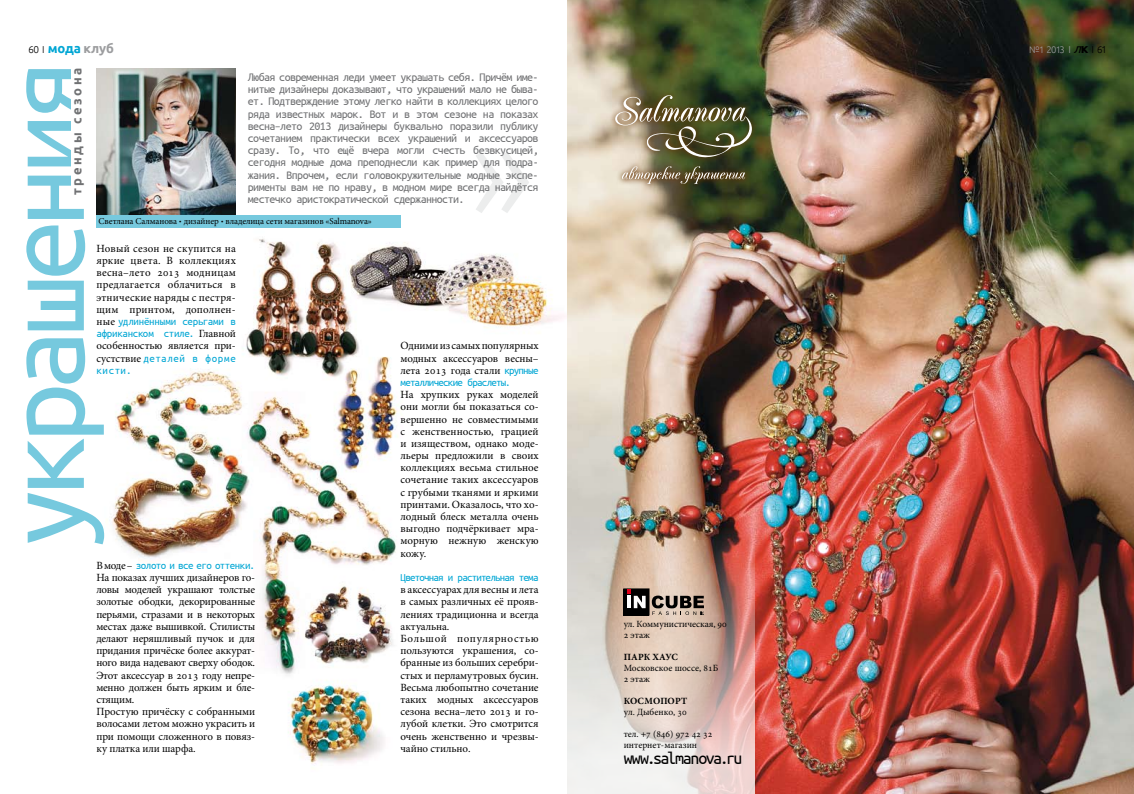
<style>
.page{position:relative;width:1134px;height:794px;background:#fff}
.page>*{position:absolute;margin:0;border:0;box-sizing:border-box;transform-origin:0 0}
.t1{font:300 145px "Ubuntu";color:#eceded}
.t2{font:121px "Ubuntu Mono";letter-spacing:-.06em;color:#76c9de}
.t3{font:18px "Ubuntu Mono";letter-spacing:-.07em;color:#000}
.t4{font:700 13px "Ubuntu";letter-spacing:.205em;color:#707173}
.t5{font:700 13px "Ubuntu";letter-spacing:-.015em;color:#00a6d4}
.t6{font:12px/12.2px "Ubuntu Mono";letter-spacing:-.05em;color:#707173;text-align:justify}
.t7{font:11px/12.2px "Minion Pro";letter-spacing:-.01em;color:#000;text-align:justify}
.t8{font:11px "Ubuntu Mono";letter-spacing:-.05em;color:#00a6d4}
.t9{font:11px/12.2px "Ubuntu Mono";letter-spacing:-.025em;color:#00a6d4}
.t10{font:11px/12.2px "Ubuntu Mono";letter-spacing:.055em;color:#00a6d4}
.t11{font:11px "Ubuntu Mono";letter-spacing:-.07em;color:#00a6d4}
.t12{font:9.5px/11px "Minion Pro";color:#000}
.t13{font:300 9.5px "Ubuntu";color:#9c9d9f}
.t14{font:700 9.5px "Minion Pro";letter-spacing:.03em;color:#000}
.t15{font:700 9.5px "Minion Pro";letter-spacing:.01em;color:#000}
.t16{font:9px "Minion Pro";letter-spacing:-.01em;color:#000}
.s1{font-weight:300;font-size:10px;color:#000}
.s2{color:#9c9d9f}
.s3{font-size:13px}
.s4{font-family:"Minion Pro";color:#000}
.s5{font-family:"Ubuntu Mono";color:#00a6d4}
.s6{font-size:10px}
.s7{font-weight:400;font-style:italic;font-size:13px;color:#000}
.s8{font-weight:700;font-size:13px;color:#000}
.s9{font-size:10px;color:#000}
</style>
<div class="page">
<img style="left:96px;top:0;width:1038px;height:794px">
<img style="left:567px;top:512px;width:187px;height:282px">
<svg style="left:608px;top:88px;width:149px;height:101px;background:#717458"></svg>
<svg style="left:615px;top:95px;width:137px;height:62px;background:#777456"></svg>
<svg style="left:622px;top:166px;width:123px;height:18px;background:#7a7056"></svg>
<div style="left:624px;top:589px;width:25px;height:26px;background:#000"></div>
<svg style="left:627px;top:589px;width:19px;height:19px"></svg>
<svg style="left:652px;top:595px;width:52px;height:20px"></svg>
<img style="left:96px;top:69px;width:140px;height:146px">
<div style="left:96px;top:215px;width:304px;height:12px;background:#76c9de"></div>
<p class="t5" style="left:28px;top:40px;width:87px"><span class="s1">60 ı</span> мода <span class="s2">клуб</span></p>
<p class="t4" style="left:69px;top:195px;width:129px;rotate:-90deg">тренды сезона</p>
<p class="t16" style="left:99px;top:215px;width:275px">Светлана Салманова <span class="s3">·</span> дизайнер <span class="s3">·</span> владелица сети магазинов «Salmanova»</p>
<h2 class="t2" style="left:-17px;top:548px;width:489px;rotate:-90deg">украшения</h2>
<p class="t6" style="left:248px;top:71px;width:292px">Любая современная леди умеет украшать себя. Причём име&shy;нитые дизайнеры доказывают, что украшений мало не быва&shy;ет. Подтверждение этому легко найти в коллекциях целого ряда известных марок. Вот и в этом сезоне на показах весна–лето 2013 дизайнеры буквально поразили публику сочетанием практически всех украшений и аксессуаров сразу. То, что ещё вчера могли счесть безвкусицей, сегодня модные дома преподнесли как пример для подра&shy;жания. Впрочем, если головокружительные модные экспе&shy;рименты вам не по нраву, в модном мире всегда найдётся местечко аристократической сдержанности.</p>
<h1 class="t1" style="left:469px;top:85px;width:67px">»</h1>
<p class="t7" style="left:96px;top:242px;width:141px">Новый сезон не скупится на яркие цвета. В коллекциях весна–лето 2013 модницам предлагается облачиться в этнические наряды с пестря&shy;щим принтом, дополнен-</p>
<p class="t9" style="left:96px;top:315px;width:141px"><span class="s4">ные</span> удлинёнными серьгами в африканском стиле. <span class="s4">Главной</span></p>
<p class="t7" style="left:96px;top:340px;width:141px">особенностью является при-</p>
<p class="t10" style="left:96px;top:352px;width:141px"><span class="s4">сустствие</span> деталей в форме кисти.</p>
<p class="t7" style="left:400px;top:340px;width:140px">Одними из самых популярных модных аксессуаров весны– лета 2013 года стали <span class="s5">крупные</span></p>
<p class="t8" style="left:400px;top:377px;width:112px">металлические браслеты.</p>
<p class="t7" style="left:400px;top:388px;width:140px">На хрупких руках моделей они могли бы показаться со&shy;вершенно не совместимыми с женственностью, грацией и изяществом, однако моде&shy;льеры предложили в своих коллекциях весьма стильное сочетание таких аксессуаров с грубыми тканями и яркими принтами. Оказалось, что хо&shy;лодный блеск металла очень выгодно подчёркивает мра&shy;морную нежную женскую кожу.</p>
<p class="t8" style="left:96px;top:559px;width:160px"><span class="s4">В моде –</span> золото и все его оттенки.</p>
<p class="t7" style="left:96px;top:571px;width:160px;text-align:left">На показах лучших дизайнеров го&shy;ловы моделей украшают толстые золотые ободки, декорированные перьями, стразами и в некоторых местах даже вышивкой. Стилисты делают неряшливый пучок и для придания причёске более аккурат&shy;ного вида надевают сверху ободок.<br>Этот аксессуар в 2013 году непре&shy;менно должен быть ярким и бле&shy;стящим.<br>Простую причёску с собранными волосами летом можно украсить и при помощи сложенного в повяз&shy;ку платка или шарфа.</p>
<p class="t11" style="left:400px;top:572px;width:140px">Цветочная и растительная тема</p>
<p class="t7" style="left:400px;top:583px;width:140px;text-align:left">в аксессуарах для весны и лета в самых различных её прояв&shy;лениях традиционна и всегда актуальна.<br>Большой популярностью пользуются украшения, со&shy;бранные из больших серебри&shy;стых и перламутровых бусин.<br>Весьма любопытно сочетание таких модных аксессуаров сезона весна–лето 2013 и го&shy;лубой клетки. Это смотрится очень женственно и чрезвы&shy;чайно стильно.</p>
<p class="t12" style="left:624px;top:618px;width:105px">ул. Коммунистическая, 90<br>2 этаж</p>
<p class="t15" style="left:624px;top:650px;width:56px">Парк Хаус</p>
<p class="t12" style="left:624px;top:662px;width:95px">Московское шоссе, 81б<br>2 этаж</p>
<p class="t14" style="left:624px;top:694px;width:65px">Космопорт</p>
<p class="t12" style="left:624px;top:706px;width:65px">ул. Дыбенко, 30</p>
<p class="t12" style="left:624px;top:728px;width:90px">тел. +7 (846) 972 42 32 интернет-магазин</p>
<h3 class="t3" style="left:624px;top:749px;width:120px">www.salmanova.ru</h3>
<p class="t13" style="left:1029px;top:44px;width:78px">№1 2013 <span class="s6">ı</span> <span class="s7">л</span><span class="s8">к</span> <span class="s9">ı 61</span></p>
</div>
